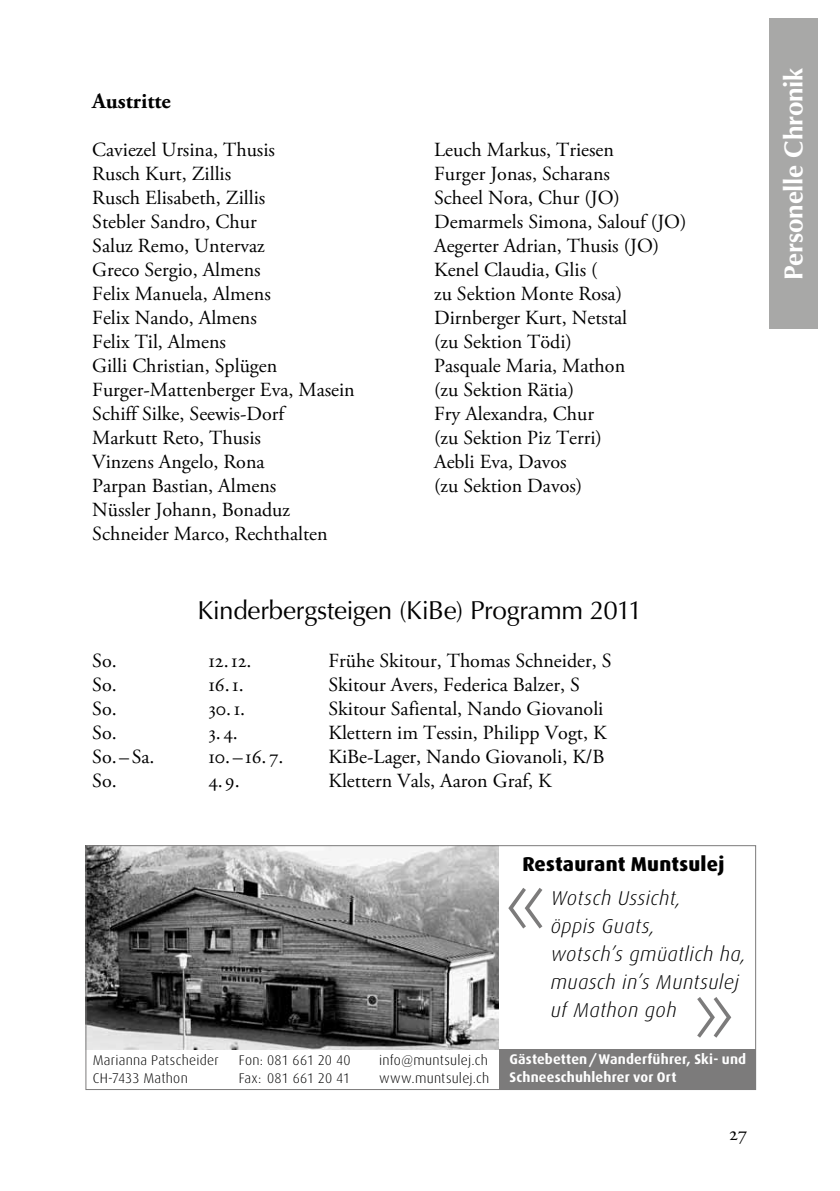
<style>
.page{position:relative;width:840px;height:1191px;background:#fff}
.page>*{position:absolute;margin:0;border:0;box-sizing:border-box;transform-origin:0 0}
.t1{font:26px "Optima LT Std";letter-spacing:-.015em;color:#000}
.t2{font:700 26px "Optima LT Std";letter-spacing:-.01em;color:#fff}
.t3{font:700 22px "Adobe Garamond Pro";color:#000}
.t4{font:20px/24px "Adobe Garamond Pro";color:#000}
.t5{font:italic 300 20px/28px "Dax";letter-spacing:.025em;color:#000}
.t6{font:800 20px "Dax";letter-spacing:.01em;color:#000}
.t7{font:300 14px "Dax";letter-spacing:.02em;color:#000}
.t8{font:700 14px/18px "Dax";letter-spacing:.01em;color:#fff}
.t9{font:300 14px "Dax";color:#000}
</style>
<div class="page">
<img style="left:87px;top:847px;width:411px;height:202px">
<svg style="left:508px;top:888px;width:34px;height:40px"></svg>
<svg style="left:697px;top:997px;width:33px;height:40px"></svg>
<div style="left:498px;top:1049px;width:257px;height:40px;background:#7c7b7b"></div>
<div style="left:85px;top:845px;width:670px;height:245px;border:1px solid #7c7b7b"></div>
<div style="left:768px;top:19px;width:48px;height:310px;background:#a8a8a7"></div>
<p class="t3" style="left:92px;top:88px;width:80px">Austritte</p>
<p class="t4" style="left:92px;top:138px;width:264px">Caviezel Ursina, Thusis<br>Rusch Kurt, Zillis<br>Rusch Elisabeth, Zillis<br>Stebler Sandro, Chur<br>Saluz Remo, Untervaz<br>Greco Sergio, Almens<br>Felix Manuela, Almens<br>Felix Nando, Almens<br>Felix Til, Almens<br>Gilli Christian, Splügen<br>Furger-Mattenberger Eva, Masein<br>Schiff Silke, Seewis-Dorf<br>Markutt Reto, Thusis<br>Vinzens Angelo, Rona<br>Parpan Bastian, Almens<br>Nüssler Johann, Bonaduz<br>Schneider Marco, Rechthalten</p>
<p class="t4" style="left:434px;top:138px;width:254px">Leuch Markus, Triesen<br>Furger Jonas, Scharans<br>Scheel Nora, Chur (JO)<br>Demarmels Simona, Salouf (JO)<br>Aegerter Adrian, Thusis (JO)<br>Kenel Claudia, Glis (<br>zu Sektion Monte Rosa)<br>Dirnberger Kurt, Netstal<br>(zu Sektion Tödi)<br>Pasquale Maria, Mathon<br>(zu Sektion Rätia)<br>Fry Alexandra, Chur<br>(zu Sektion Piz Terri)<br>Aebli Eva, Davos<br>(zu Sektion Davos)</p>
<h1 class="t1" style="left:197px;top:594px;width:446px">Kinderbergsteigen (KiBe) Programm 2011</h1>
<p class="t4" style="left:92px;top:649px;width:26px">So.</p>
<p class="t4" style="left:208px;top:649px;width:45px">12.12.</p>
<p class="t4" style="left:328px;top:649px;width:284px">Frühe Skitour, Thomas Schneider, S</p>
<p class="t4" style="left:92px;top:673px;width:26px">So.</p>
<p class="t4" style="left:208px;top:673px;width:37px">16.1.</p>
<p class="t4" style="left:328px;top:673px;width:253px">Skitour Avers, Federica Balzer, S</p>
<p class="t4" style="left:92px;top:697px;width:26px">So.</p>
<p class="t4" style="left:208px;top:697px;width:38px">30.1.</p>
<p class="t4" style="left:328px;top:697px;width:276px">Skitour Safiental, Nando Giovanoli</p>
<p class="t4" style="left:92px;top:721px;width:26px">So.</p>
<p class="t4" style="left:208px;top:721px;width:31px">3. 4.</p>
<p class="t4" style="left:328px;top:721px;width:279px">Klettern im Tessin, Philipp Vogt, K</p>
<p class="t4" style="left:92px;top:745px;width:64px">So. –Sa.</p>
<p class="t4" style="left:208px;top:745px;width:77px">10. –16. 7.</p>
<p class="t4" style="left:328px;top:745px;width:277px">KiBe-Lager, Nando Giovanoli, K/B</p>
<p class="t4" style="left:92px;top:769px;width:26px">So.</p>
<p class="t4" style="left:208px;top:769px;width:33px">4. 9.</p>
<p class="t4" style="left:328px;top:769px;width:225px">Klettern Vals, Aaron Graf, K</p>
<p class="t7" style="left:93px;top:1052px;width:127px">Marianna Patscheider</p>
<p class="t7" style="left:239px;top:1052px;width:113px">Fon: 081 661 20 40</p>
<p class="t7" style="left:379px;top:1052px;width:110px">info@muntsulej.ch</p>
<p class="t7" style="left:93px;top:1070px;width:97px">CH-7433 Mathon</p>
<p class="t9" style="left:239px;top:1070px;width:113px">Fax: 081 661 20 41</p>
<p class="t7" style="left:379px;top:1070px;width:112px">www.muntsulej.ch</p>
<p class="t6" style="left:522px;top:853px;width:203px">Restaurant Muntsulej</p>
<p class="t5" style="left:550px;top:884px;width:196px">Wotsch Ussicht,<br>öppis Guats,<br>wotsch’s gmüatlich ha, muasch in’s Muntsulej uf Mathon goh</p>
<p class="t8" style="left:509px;top:1050px;width:238px">Gästebetten / Wanderführer, Ski- und<br>Schneeschuhlehrer vor Ort</p>
<p class="t4" style="left:728px;top:1122px;width:20px">27</p>
<h1 class="t2" style="left:778px;top:280px;width:214px;rotate:-90deg">Personelle Chronik</h1>
</div>
